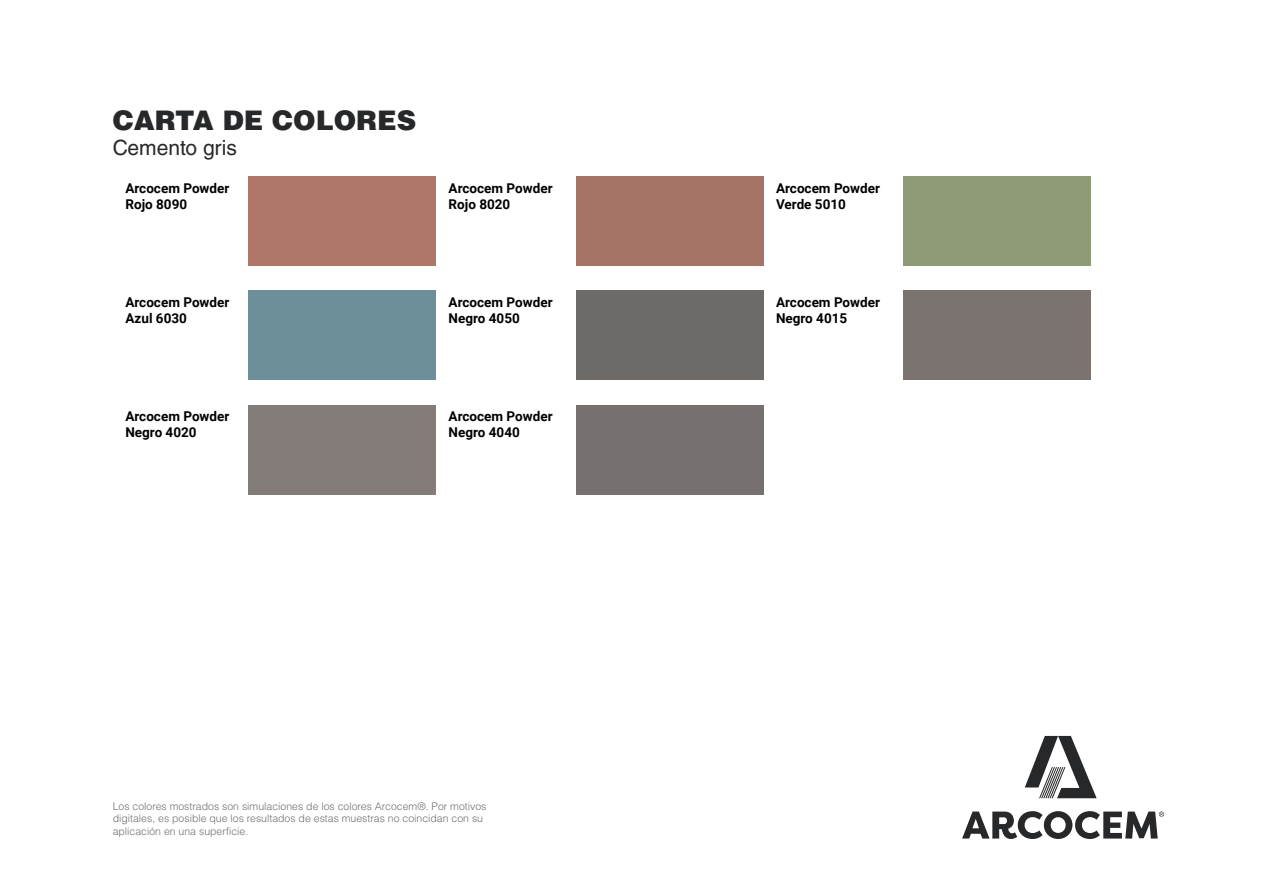
<style>
.page{position:relative;width:1263px;height:893px;background:#fff}
.page>*{position:absolute;margin:0;border:0;box-sizing:border-box;transform-origin:0 0}
.t1{font:900 27px "Helvetica LT Std";color:#27282a}
.t2{font:21px "Helvetica LT Std";color:#27282a}
.t3{font:700 13.5px/16.2px "Roboto";color:#000}
.t4{font:300 10.5px/12.6px "Helvetica LT Std";color:#707070}
</style>
<div class="page">
<svg style="left:1025px;top:736px;width:72px;height:62px"></svg>
<svg style="left:962px;top:811px;width:202px;height:28px"></svg>
<div style="left:249px;top:176px;width:187px;height:90px;background:#ae7768"></div>
<div style="left:576px;top:176px;width:187px;height:90px;background:#a57466"></div>
<div style="left:904px;top:176px;width:187px;height:90px;background:#8f9a77"></div>
<div style="left:249px;top:291px;width:187px;height:89px;background:#6c8f99"></div>
<div style="left:576px;top:291px;width:187px;height:89px;background:#6e6a68"></div>
<div style="left:904px;top:291px;width:187px;height:89px;background:#7b7370"></div>
<div style="left:249px;top:405px;width:187px;height:89px;background:#837c79"></div>
<div style="left:576px;top:405px;width:187px;height:89px;background:#76706e"></div>
<h1 class="t1" style="left:113px;top:103px;width:305px">CARTA DE COLORES</h1>
<h2 class="t2" style="left:113px;top:136px;width:126px">Cemento gris</h2>
<p class="t3" style="left:125px;top:179px;width:105px">Arcocem Powder<br>Rojo 8090</p>
<p class="t3" style="left:449px;top:179px;width:105px">Arcocem Powder<br>Rojo 8020</p>
<p class="t3" style="left:776px;top:179px;width:105px">Arcocem Powder<br>Verde 5010</p>
<p class="t3" style="left:125px;top:293px;width:105px">Arcocem Powder<br>Azul 6030</p>
<p class="t3" style="left:449px;top:293px;width:105px">Arcocem Powder<br>Negro 4050</p>
<p class="t3" style="left:776px;top:293px;width:105px">Arcocem Powder<br>Negro 4015</p>
<p class="t3" style="left:125px;top:408px;width:105px">Arcocem Powder<br>Negro 4020</p>
<p class="t3" style="left:449px;top:408px;width:105px">Arcocem Powder<br>Negro 4040</p>
<p class="t4" style="left:113px;top:800px;width:375px">Los colores mostrados son simulaciones de los colores Arcocem®. Por motivos digitales, es posible que los resultados de estas muestras no coincidan con su aplicación en una superficie.</p>
</div>
